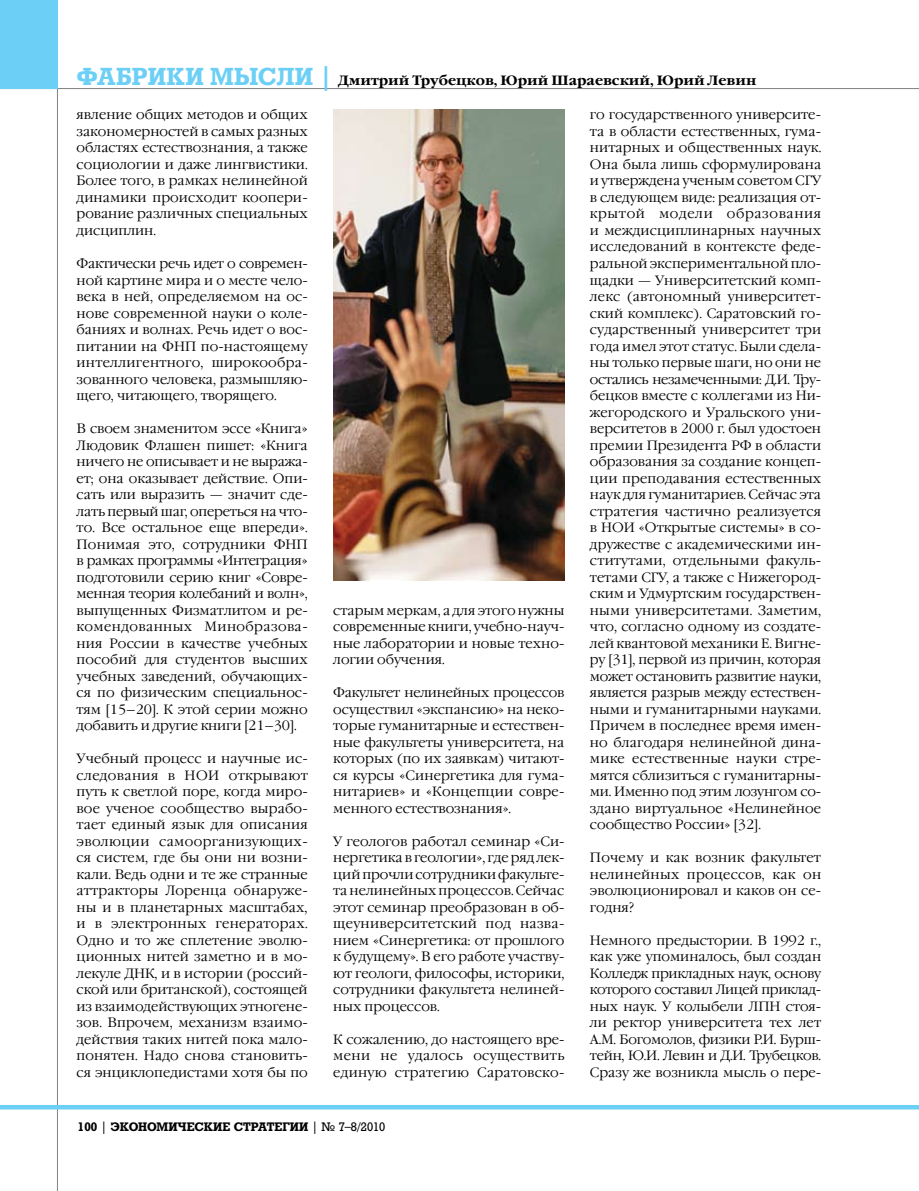
<style>
.page{position:relative;width:919px;height:1191px;background:#fff}
.page>*{position:absolute;margin:0;border:0;box-sizing:border-box;transform-origin:0 0}
.t1{font:300 13.5px/16.5px "Garamond C";color:#000;text-align:justify}
.t2{font:700 13.5px "Garamond C";color:#000}
.t3{font:700 12px "Rodeo";color:#000}
.s1{font-family:"Rodeo";font-size:24px;color:#6ccff6}
.s2{font-weight:400}
</style>
<div class="page">
<hr style="left:57px;top:0;width:1px;height:1191px;background:#808284">
<hr style="left:0;top:88px;width:918px;height:1px;background:#808284">
<div style="left:0;top:0;width:58px;height:89px;background:#6ccff6"></div>
<hr style="left:0;top:1105px;width:918px;height:4px;background:#6ccff6">
<img style="left:333px;top:109px;width:231px;height:471px">
<p class="t2" style="left:77px;top:73px;width:681px"><span class="s1">ФАБРИКИ МЫСЛИ |</span> Дмитрий Трубецков, Юрий Шараевский, Юрий Левин</p>
<p class="t1" style="left:77px;top:107px;width:233px">явление общих методов и общих закономерностей в самых разных областях естествознания, а также социологии и даже лингвистики.<br>Более того, в рамках нелинейной динамики происходит коопери&shy;рование различных специальных дисциплин.</p>
<p class="t1" style="left:77px;top:256px;width:233px">Фактически речь идет о современ&shy;ной картине мира и о месте чело&shy;века в ней, определяемом на ос&shy;нове современной науки о коле&shy;баниях и волнах. Речь идет о вос&shy;питании на ФНП по-настоящему интеллигентного, широкообра&shy;зованного человека, размышляю&shy;щего, читающего, творящего.</p>
<p class="t1" style="left:77px;top:421px;width:233px">В своем знаменитом эссе «Книга» Людовик Флашен пишет: «Книга ничего не описывает и не выража&shy;ет; она оказывает действие. Опи&shy;сать или выразить — значит сде&shy;лать первый шаг, опереться на что&shy;то. Все остальное еще впереди».<br>Понимая это, сотрудники ФНП в рамках программы «Интеграция» подготовили серию книг «Совре&shy;менная теория колебаний и волн», выпущенных Физматлитом и ре&shy;комендованных Минобразова&shy;ния России в качестве учебных пособий для студентов высших учебных заведений, обучающих&shy;ся по физическим специальнос&shy;тям [15–20]. К этой серии можно добавить и другие книги [21–30].</p>
<p class="t1" style="left:77px;top:751px;width:233px">Учебный процесс и научные ис&shy;следования в НОИ открывают путь к светлой поре, когда миро&shy;вое ученое сообщество вырабо&shy;тает единый язык для описания эволюции самоорганизующих&shy;ся систем, где бы они ни возни&shy;кали. Ведь одни и те же странные аттракторы Лоренца обнаруже&shy;ны и в планетарных масштабах, и в электронных генераторах.<br>Одно и то же сплетение эволю&shy;ционных нитей заметно и в мо&shy;лекуле ДНК, и в истории (россий&shy;ской или британской), состоящей из взаимодействующих этногене&shy;зов. Впрочем, механизм взаимо&shy;действия таких нитей пока мало&shy;понятен. Надо снова становить&shy;ся энциклопедистами хотя бы по</p>
<p class="t1" style="left:590px;top:107px;width:233px">го государственного университе&shy;та в области естественных, гума&shy;нитарных и общественных наук.<br>Она была лишь сформулирована и утверждена ученым советом СГУ в следующем виде: реализация от&shy;крытой модели образования и междисциплинарных научных исследований в контексте феде&shy;ральной экспериментальной пло&shy;щадки — Университетский комп&shy;лекс (автономный университет&shy;ский комплекс). Саратовский го&shy;сударственный университет три года имел этот статус. Были сдела&shy;ны только первые шаги, но они не остались незамеченными: Д.И. Тру&shy;бецков вместе с коллегами из Ни&shy;жегородского и Уральского уни&shy;верситетов в 2000 г. был удостоен премии Президента РФ в области образования за создание концеп&shy;ции преподавания естественных наук для гуманитариев. Сейчас эта стратегия частично реализуется в НОИ «Открытые системы» в со&shy;дружестве с академическими ин&shy;ститутами, отдельными факуль&shy;тетами СГУ, а также с Нижегород&shy;ским и Удмуртским государствен&shy;ными университетами. Заметим, что, согласно одному из создате&shy;лей квантовой механики Е. Вигне&shy;ру [31], первой из причин, которая может остановить развитие науки, является разрыв между естествен&shy;ными и гуманитарными науками.<br>Причем в последнее время имен&shy;но благодаря нелинейной дина&shy;мике естественные науки стре&shy;мятся сблизиться с гуманитарны&shy;ми. Именно под этим лозунгом со&shy;здано виртуальное «Нелинейное сообщество России» [32].</p>
<p class="t1" style="left:590px;top:850px;width:233px">Почему и как возник факультет нелинейных процессов, как он эволюционировал и каков он се&shy;годня?</p>
<p class="t1" style="left:590px;top:932px;width:233px">Немного предыстории. В 1992 г., как уже упоминалось, был создан Колледж прикладных наук, основу которого составил Лицей приклад&shy;ных наук. У колыбели ЛПН стоя&shy;ли ректор университета тех лет А.М. Богомолов, физики Р.И. Бурш&shy;тейн, Ю.И. Левин и Д.И. Трубецков.<br>Сразу же возникла мысль о пере-</p>
<p class="t1" style="left:333px;top:602px;width:233px">старым меркам, а для этого нужны современные книги, учебно-науч&shy;ные лаборатории и новые техно&shy;логии обучения.</p>
<p class="t1" style="left:333px;top:685px;width:233px">Факультет нелинейных процессов осуществил «экспансию» на неко&shy;торые гуманитарные и естествен&shy;ные факультеты университета, на которых (по их заявкам) читают&shy;ся курсы «Синергетика для гума&shy;нитариев» и «Концепции совре&shy;менного естествознания».</p>
<p class="t1" style="left:333px;top:833px;width:233px">У геологов работал семинар «Си&shy;нергетика в геологии», где ряд лек&shy;ций прочли сотрудники факульте&shy;та нелинейных процессов. Сейчас этот семинар преобразован в об&shy;щеуниверситетский под назва&shy;нием «Синергетика: от прошлого к будущему». В его работе участву&shy;ют геологи, философы, историки, сотрудники факультета нелиней&shy;ных процессов.</p>
<p class="t1" style="left:333px;top:1031px;width:233px">К сожалению, до настоящего вре&shy;мени не удалось осуществить единую стратегию Саратовско-</p>
<p class="t3" style="left:78px;top:1119px;width:309px">100 <span class="s2">|</span> ЭКОНОМИЧЕСКИЕ СТРАТЕГИИ <span class="s2">| № 7–8/2010</span></p>
</div>
